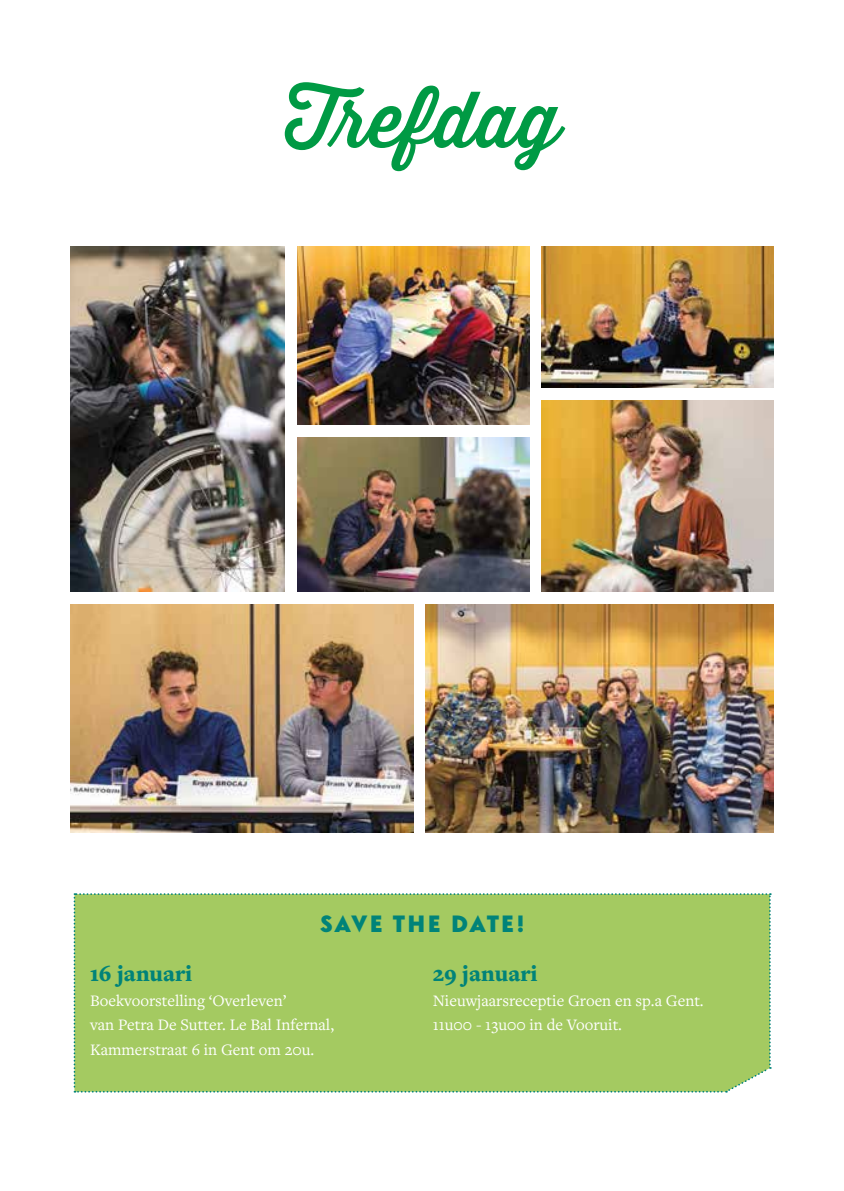
<style>
.page{position:relative;width:844px;height:1191px;background:#fff}
.page>*{position:absolute;margin:0;border:0;box-sizing:border-box;transform-origin:0 0}
.t1{font:500 77px "Thirsty Script";color:#009a44}
.t2{font:900 24.5px "Simplo";letter-spacing:.095em;color:#008379}
.t3{font:900 22.75px "Freight Text Pro";color:#008379}
.t4{font:16.62px/24.5px "Freight Text Pro";color:#fff}
</style>
<div class="page">
<div style="left:74px;top:893px;width:696px;height:199px;background:#a4ca61"></div>
<img style="left:297px;top:437px;width:232px;height:155px">
<img style="left:541px;top:400px;width:232px;height:192px">
<img style="left:425px;top:604px;width:348px;height:229px">
<img style="left:297px;top:246px;width:232px;height:179px">
<img style="left:70px;top:246px;width:215px;height:346px">
<img style="left:541px;top:246px;width:232px;height:142px">
<img style="left:70px;top:604px;width:343px;height:229px">
<h1 class="t1" style="left:285px;top:63px;width:277px">Trefdag</h1>
<h2 class="t2" style="left:320px;top:909px;width:205px">SAVE THE DATE!</h2>
<h3 class="t3" style="left:90px;top:958px;width:104px">16 januari</h3>
<p class="t4" style="left:90px;top:987px;width:245px">Boekvoorstelling ‘Overleven’<br>van Petra De Sutter. Le Bal Infernal,<br>Kammerstraat 6 in Gent om 20u.</p>
<h3 class="t3" style="left:432px;top:958px;width:107px">29 januari</h3>
<p class="t4" style="left:432px;top:987px;width:272px">Nieuwjaarsreceptie Groen en sp.a Gent.<br>11u00 - 13u00 in de Vooruit.</p>
</div>
